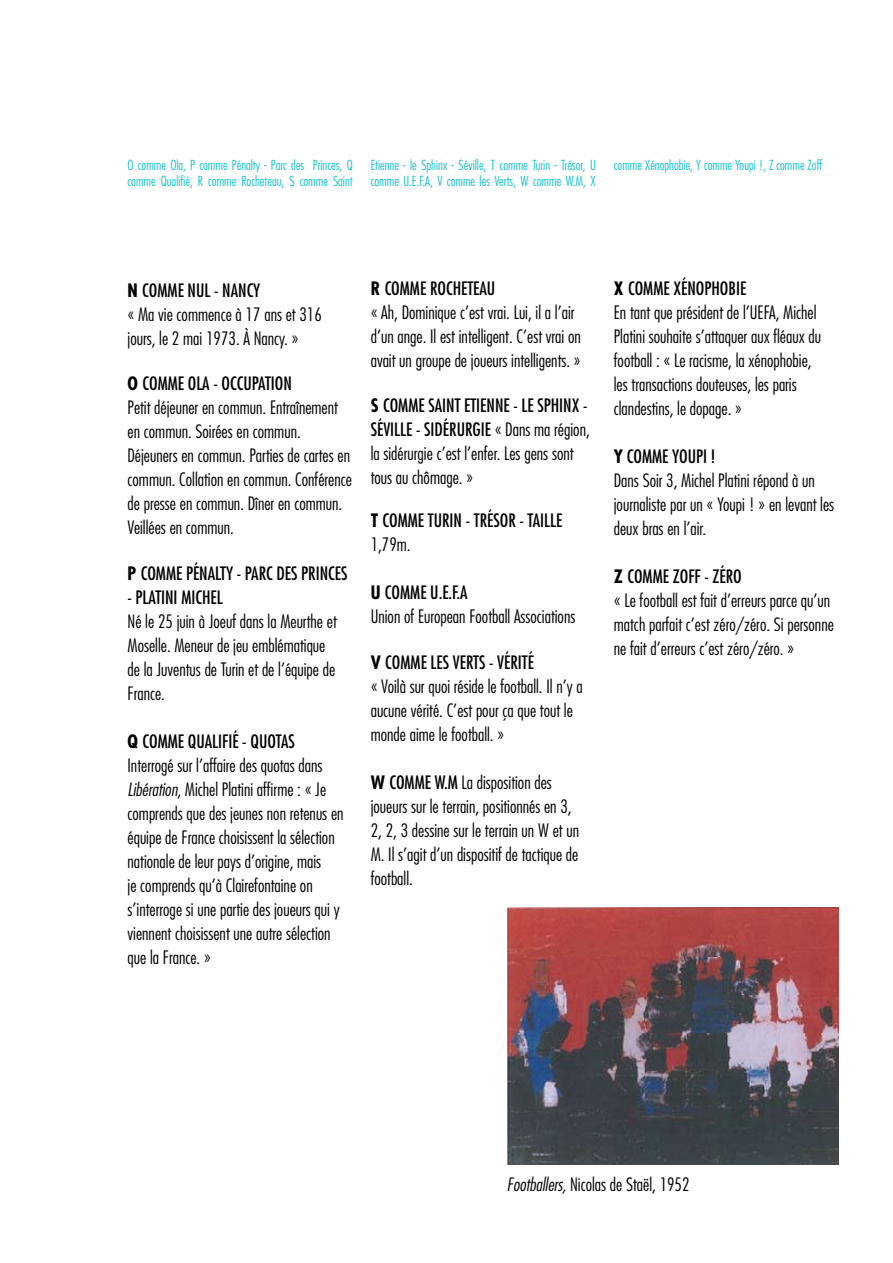
<style>
.page{position:relative;width:893px;height:1263px;background:#fff}
.page>*{position:absolute;margin:0;border:0;box-sizing:border-box;transform-origin:0 0}
.t1{font:300 condensed 18px/24px "Futura";color:#000004}
.t2{font:condensed 18px/24px "Futura";color:#000}
.t3{font:300 condensed 18px "Futura";color:#000}
.t4{font:300 condensed 13.5px/16.2px "Futura";color:#1ac2cc}
.s1{font-weight:700;color:#000}
.s2{font-weight:400;color:#000}
.s3{font-weight:700}
.s4{font-style:italic}
.s5{font-weight:300;color:#000004}
</style>
<div class="page">
<img style="left:507px;top:908px;width:332px;height:257px">
<p class="t4" style="left:128px;top:156px;width:227px">O comme Ola, P comme Pénalty - Parc des Princes, Q comme Qualifié, R comme Rocheteau, S comme Saint</p>
<p class="t4" style="left:371px;top:156px;width:227px">Etienne - le Sphinx - Séville, T comme Turin - Trésor, U comme U.E.F.A, V comme les Verts, W comme W.M, X</p>
<p class="t4" style="left:614px;top:156px;width:210px">comme Xénophobie, Y comme Youpi !, Z comme Zoff</p>
<p class="t1" style="left:128px;top:278px;width:196px"><span class="s1">N</span> <span class="s2">COMME NUL - NANCY<br></span>« Ma vie commence à 17 ans et 316 jours, le 2 mai 1973. À Nancy. »</p>
<p class="t1" style="left:128px;top:371px;width:226px"><span class="s1">O</span> <span class="s2">COMME OLA - OCCUPATION<br></span>Petit déjeuner en commun. Entraînement en commun. Soirées en commun.<br>Déjeuners en commun. Parties de cartes en commun. Collation en commun. Conférence de presse en commun. Dîner en commun.<br>Veillées en commun.</p>
<p class="t2" style="left:128px;top:561px;width:221px"><span class="s3">P</span> COMME PÉNALTY - PARC DES PRIN CES</p>
<p class="t2" style="left:128px;top:585px;width:15px">- PLATINI</p>
<p class="t2" style="left:181px;top:585px;width:36px">MICHEL</p>
<p class="t1" style="left:128px;top:609px;width:211px">Né le 25 juin à Joeuf dans la Meurthe et<br>Moselle. Meneur de jeu emblématique de la Juventus de Turin et de l’équipe de<br>France.</p>
<p class="t1" style="left:128px;top:729px;width:218px"><span class="s1">Q</span> <span class="s2">COMME QUALIFI É - QUOTAS </span>Interrogé sur l’affaire des quotas dans <span class="s4">Libération</span>, Michel Platini affirme : « Je comprends que des jeunes non retenus en équipe de France choisissent la sélection nationale de leur pays d’origine, mais<br>je comprends qu’à Clairefontaine on s’interroge si une partie des joueurs qui y viennent choisissent une autre sélection que la France. »</p>
<p class="t1" style="left:371px;top:276px;width:212px"><span class="s1">R</span> <span class="s2">COMME ROCHETEAU<br></span>« Ah, Dominique c’est vrai. Lui, il a l’air d’un ange. Il est intelligent. C’est vrai on avait un groupe de joueurs intelligents. »</p>
<p class="t2" style="left:371px;top:393px;width:66px"><span class="s3">S</span> COMME SAINT</p>
<p class="t2" style="left:464px;top:393px;width:14px">ETIENNE</p>
<p class="t2" style="left:513px;top:393px;width:76px">- LE SPHINX -</p>
<p class="t2" style="left:371px;top:417px;width:20px">SÉVILLE</p>
<p class="t1" style="left:371px;top:417px;width:221px;text-indent:45px"><span class="s2">- SI DÉRURGIE</span> « Dans ma région, la sidérurgie c’est l’enfer. Les gens sont tous au chômage. »</p>
<p class="t2" style="left:371px;top:508px;width:169px"><span class="s3">T</span> COMME TURIN - TRÉSOR - TAILLE<br><span class="s5">1,79m.</span></p>
<p class="t1" style="left:371px;top:580px;width:206px"><span class="s1">U</span> <span class="s2">COMME U.E.F.A<br></span>Union of European Football Associations</p>
<p class="t1" style="left:371px;top:650px;width:214px"><span class="s1">V</span> <span class="s2">COMME LES VERTS - VÉRITÉ<br></span>« Voilà sur quoi réside le football. Il n’y a aucune vérité. C’est pour ça que tout le monde aime le football. »</p>
<p class="t1" style="left:371px;top:770px;width:210px"><span class="s1">W</span> <span class="s2">COMME W.M</span> La disposition des joueurs sur le terrain, positionnés en 3,<br>2, 2, 3 dessine sur le terrain un W et un<br>M. Il s’agit d’un dispositif de tactique de football.</p>
<p class="t1" style="left:614px;top:276px;width:209px"><span class="s1">X</span> <span class="s2">COMME XÉNOPHOBIE<br></span>En tant que président de l’UEFA, Michel Platini souhaite s’attaquer aux fléaux du football : « Le racisme, la xénophobie, les transactions douteuses, les paris clandestins, le dopage. »</p>
<p class="t1" style="left:614px;top:443px;width:222px"><span class="s1">Y</span> <span class="s2">COMME YOUPI !<br></span>Dans Soir 3, Michel Platini répond à un journaliste par un « Youpi ! » en levant les deux bras en l’air.</p>
<p class="t2" style="left:614px;top:563px;width:67px"><span class="s3">Z</span> COMME ZOFF</p>
<p class="t2" style="left:704px;top:563px;width:30px">- ZÉRO</p>
<p class="t1" style="left:614px;top:587px;width:222px">« Le football est fait d’erreurs parce qu’un match parfait c’est zéro/zéro. Si personne ne fait d’erreurs c’est zéro/zéro. »</p>
<p class="t3" style="left:507px;top:1173px;width:184px"><span class="s4">Footballers,</span> Nicolas de Staël, 1952</p>
</div>
